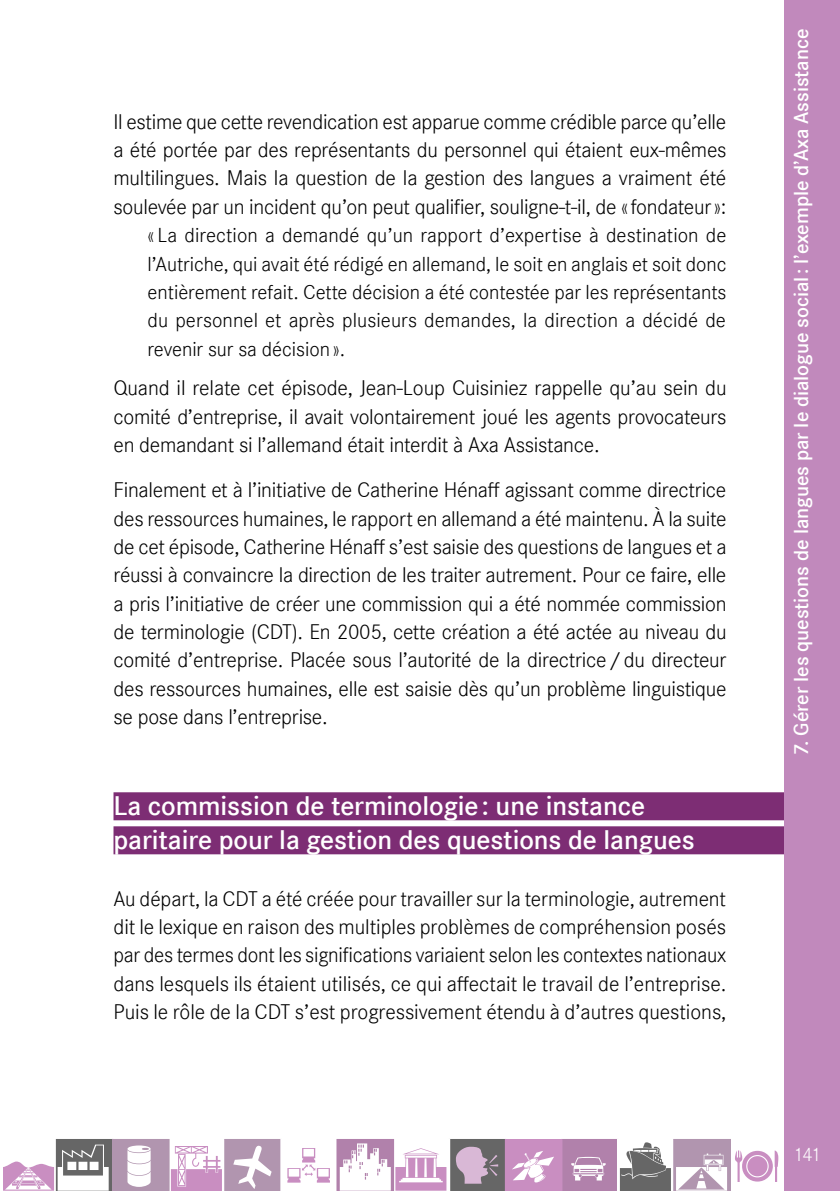
<style>
.page{position:relative;width:840px;height:1191px;background:#fff}
.page>*{position:absolute;margin:0;border:0;box-sizing:border-box;transform-origin:0 0}
.t1{font:600 28px/34px "Corporate S";letter-spacing:-.005em;color:#fff}
.t2{font:22px/28.4px "Corporate S Ligh";letter-spacing:-.01em;color:#000;text-align:justify}
.t3{font:21px/28.4px "Corporate S Ligh";letter-spacing:.005em;color:#000;text-align:justify}
.t4{font:600 21px "Corporate S";letter-spacing:-.005em;color:#fff}
.t5{font:20px "Corporate S Ligh";color:#fff}
</style>
<div class="page">
<div style="left:113px;top:792px;width:726px;height:28px;background:#7d2d74"></div>
<div style="left:113px;top:826px;width:726px;height:28px;background:#7d2d74"></div>
<div style="left:783px;top:0;width:56px;height:1191px;background:#c189bc"></div>
<svg style="left:55px;top:1139px;width:729px;height:52px"></svg>
<p class="t2" style="left:113px;top:107px;width:614px">Il estime que cette revendication est apparue comme crédible parce qu’elle a été portée par des représentants du personnel qui étaient eux-mêmes multilingues. Mais la question de la gestion des langues a vraiment été soulevée par un incident qu’on peut qualifier, souligne-t-il, de «fondateur»:</p>
<p class="t3" style="left:147px;top:221px;width:580px">« La direction a demandé qu’un rapport d’expertise à destination de l’Autriche, qui avait été rédigé en allemand, le soit en anglais et soit donc entièrement refait. Cette décision a été contestée par les représentants du personnel et après plusieurs demandes, la direction a décidé de revenir sur sa décision».</p>
<p class="t2" style="left:113px;top:374px;width:614px">Quand il relate cet épisode, Jean-Loup Cuisiniez rappelle qu’au sein du comité d’entreprise, il avait volontairement joué les agents provocateurs en demandant si l’allemand était interdit à Axa Assistance.</p>
<p class="t2" style="left:113px;top:476px;width:614px">Finalement et à l’initiative de Catherine Hénaff agissant comme directrice des ressources humaines, le rapport en allemand a été maintenu. À la suite de cet épisode, Catherine Hénaff s’est saisie des questions de langues et a réussi à convaincre la direction de les traiter autrement. Pour ce faire, elle a pris l’initiative de créer une commission qui a été nommée commission de terminologie (CDT). En 2005, cette création a été actée au niveau du comité d’entreprise. Placée sous l’autorité de la directrice/du directeur des ressources humaines, elle est saisie dès qu’un problème linguistique se pose dans l’entreprise.</p>
<p class="t1" style="left:113px;top:789px;width:582px">La commission de terminologie: une instance paritaire pour la gestion des questions de langues</p>
<p class="t2" style="left:113px;top:884px;width:614px">Au départ, la CDT a été créée pour travailler sur la terminologie, autrement dit le lexique en raison des multiples problèmes de compréhension posés par des termes dont les significations variaient selon les contextes nationaux dans lesquels ils étaient utilisés, ce qui affectait le travail de l’entreprise.<br>Puis le rôle de la CDT s’est progressivement étendu à d’autres questions,</p>
<p class="t4" style="left:788px;top:755px;width:727px;rotate:-90deg">7. Gérer les questions de langues par le dialogue social: l’exemple d’Axa Assistance</p>
<p class="t5" style="left:793px;top:1143px;width:29px">141</p>
</div>
